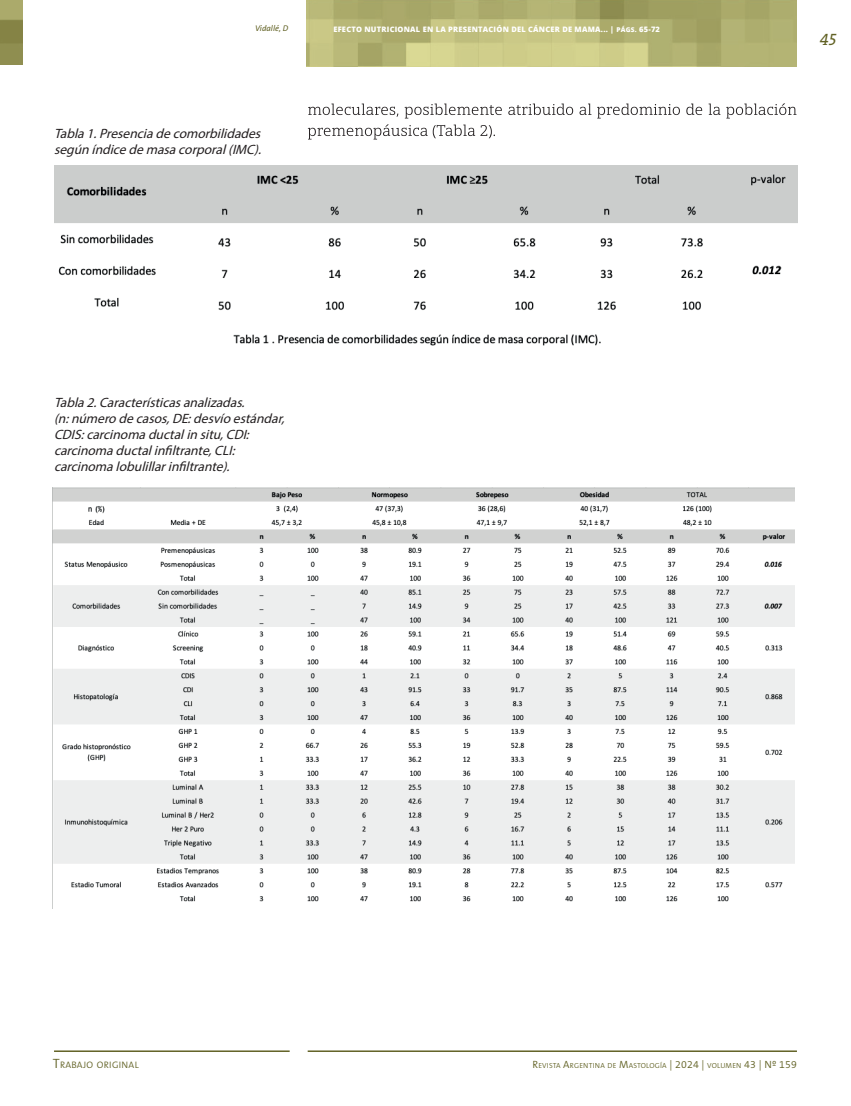
<style>
.page{position:relative;width:851px;height:1106px;background:#fff}
.page>*{position:absolute;margin:0;border:0;box-sizing:border-box;transform-origin:0 0}
.t1{font:italic 16.5px "The Serif Caps";color:#626225}
.t2{font:italic 13.5px/16.2px "Myriad Pro";color:#231f20}
.t3{font:300 9.45px "The Sans B4";letter-spacing:.03em;color:#626225}
.t4{font:italic 8.25px "The Sans B5 Plain";color:#626225}
.t5{font:800 7.5px "Open Sans";letter-spacing:.03em;color:#fff}
.t6{font:300 7.35px "The Sans B4";letter-spacing:.03em;color:#626225}
.s1{font-size:6.6px}
.s2{font-size:13.5px}
.s3{font-size:10.5px}
</style>
<div class="page">
<hr style="left:54px;top:1050px;width:235px;height:2px;background:#626225">
<hr style="left:307px;top:1050px;width:489px;height:2px;background:#626225">
<img style="left:0;top:0;width:22px;height:65px">
<img style="left:306px;top:0;width:490px;height:67px">
<svg style="left:308px;top:124px;width:187px;height:15px"></svg>
<svg style="left:308px;top:103px;width:488px;height:15px"></svg>
<img style="left:54px;top:165px;width:743px;height:181px">
<img style="left:53px;top:488px;width:741px;height:414px">
<p class="t4" style="left:255px;top:24px;width:35px">Vidallé, D</p>
<p class="t5" style="left:333px;top:23px;width:328px">EFECTO NUTRICIONAL EN LA PRESENTACIÓN DEL CÁNCER DE MAMA... | <span class="s1">PÁGS.</span> 65-72</p>
<p class="t2" style="left:54px;top:125px;width:212px">Tabla1.Presenciadecomorbilidades segúníndicedemasacorporal(IMC).</p>
<p class="t2" style="left:54px;top:394px;width:236px">Tabla2.Característicasanalizadas. (n:númerodecasos,DE:desvíoestándar, CDIS:carcinomaductalinsitu,CDI: carcinomaductalinfiltrante,CLI: carcinomalobulillarinfiltrante).</p>
<p class="t1" style="left:819px;top:25px;width:18px">45</p>
<p class="t3" style="left:53px;top:1059px;width:87px"><span class="s2">T</span>RABAJO ORIGINAL</p>
<p class="t6" style="left:532px;top:1061px;width:266px"><span class="s3">R</span>EVISTA <span class="s3">A</span>RGENTINA DE <span class="s3">M</span>ASTOLOGÍA <span class="s3">| 2024 |</span> VOLUMEN <span class="s3">43 | Nº 159</span></p>
</div>
